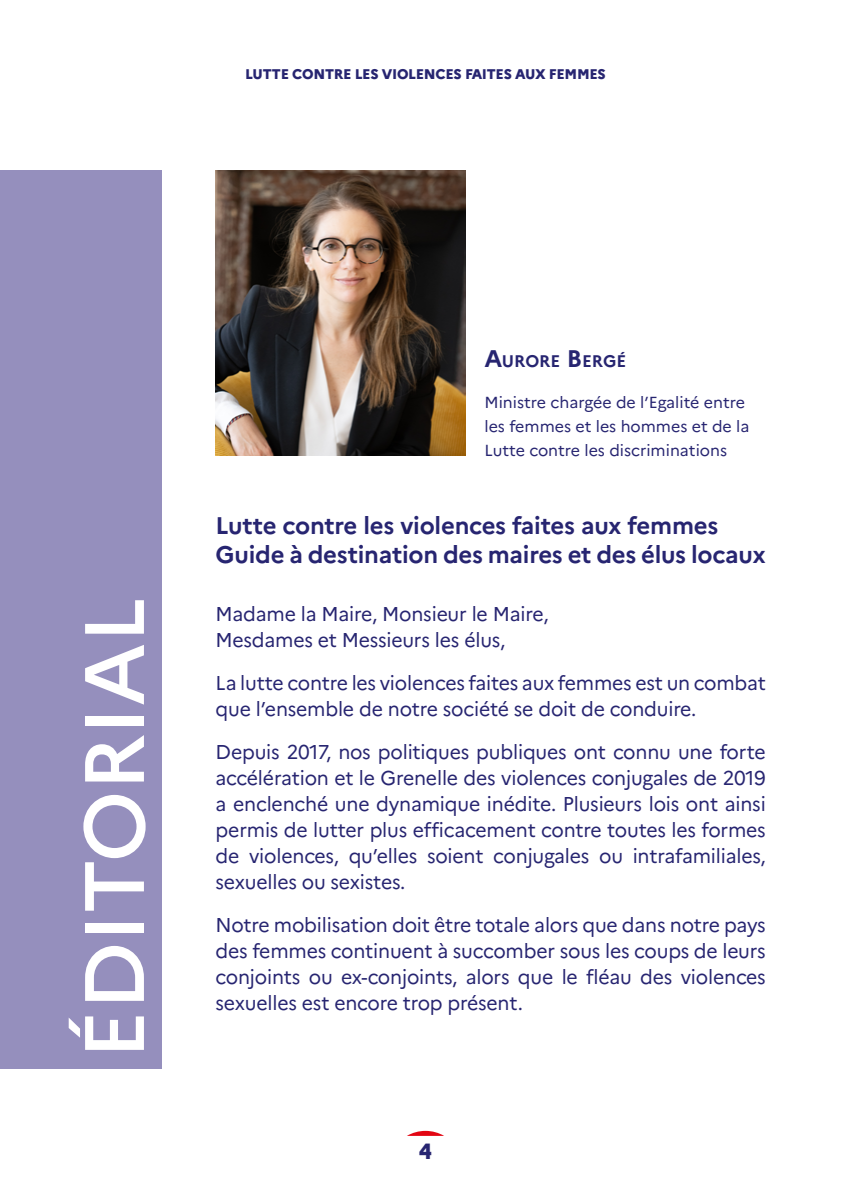
<style>
.page{position:relative;width:851px;height:1191px;background:#fff}
.page>*{position:absolute;margin:0;border:0;box-sizing:border-box;transform-origin:0 0}
.t1{font:500 84px "Marianne";color:#fff}
.t2{font:700 24px/28.8px "Marianne";letter-spacing:-.01em;color:#272571}
.t3{font:800 22px "Marianne";color:#272571}
.t4{font:20px/26px "Marianne";letter-spacing:-.01em;color:#272571}
.t5{font:700 16.8px "Marianne";color:#272571}
.t6{font:16px/24px "Marianne";color:#272571}
.t7{font:800 14px "Marianne";letter-spacing:-.02em;color:#272571}
.s1{font-size:24px}
</style>
<div class="page">
<svg style="left:408px;top:1130px;width:35px;height:5px"></svg>
<div style="left:0;top:170px;width:162px;height:899px;background:#958fbd"></div>
<img style="left:215px;top:170px;width:250px;height:285px">
<p class="t7" style="left:245px;top:66px;width:362px">LUTTE CONTRE LES VIOLENCES FAITES AUX FEMMES</p>
<h1 class="t1" style="left:63px;top:1059px;width:463px;rotate:-90deg">ÉDITORIAL</h1>
<p class="t5" style="left:484px;top:350px;width:143px"><span class="s1">A</span>URORE <span class="s1">B</span>ERGÉ</p>
<p class="t6" style="left:484px;top:390px;width:266px">Ministre chargée de l’Egalité entre les femmes et les hommes et de la<br>Lutte contre les discriminations</p>
<p class="t2" style="left:215px;top:511px;width:551px">Lutte contre les violences faites aux femmes<br>Guide à destination des maires et des élus locaux</p>
<p class="t4" style="left:215px;top:600px;width:334px">Madame la Maire, Monsieur le Maire,<br>Mesdames et Messieurs les élus,</p>
<p class="t4" style="left:215px;top:669px;width:551px">La lutte contre les violences faites aux femmes est un combat que l’ensemble de notre société se doit de conduire.</p>
<p class="t4" style="left:215px;top:738px;width:551px;text-align:justify">Depuis 2017, nos politiques publiques ont connu une forte accélération et le Grenelle des violences conjugales de 2019 a enclenché une dynamique inédite. Plusieurs lois ont ainsi permis de lutter plus efficacement contre toutes les formes de violences, qu’elles soient conjugales ou intrafamiliales, sexuelles ou sexistes.</p>
<p class="t4" style="left:215px;top:911px;width:551px;text-align:justify">Notre mobilisation doit être totale alors que dans notre pays des femmes continuent à succomber sous les coups de leurs conjoints ou ex-conjoints, alors que le fléau des violences sexuelles est encore trop présent.</p>
<p class="t3" style="left:419px;top:1138px;width:15px">4</p>
</div>
